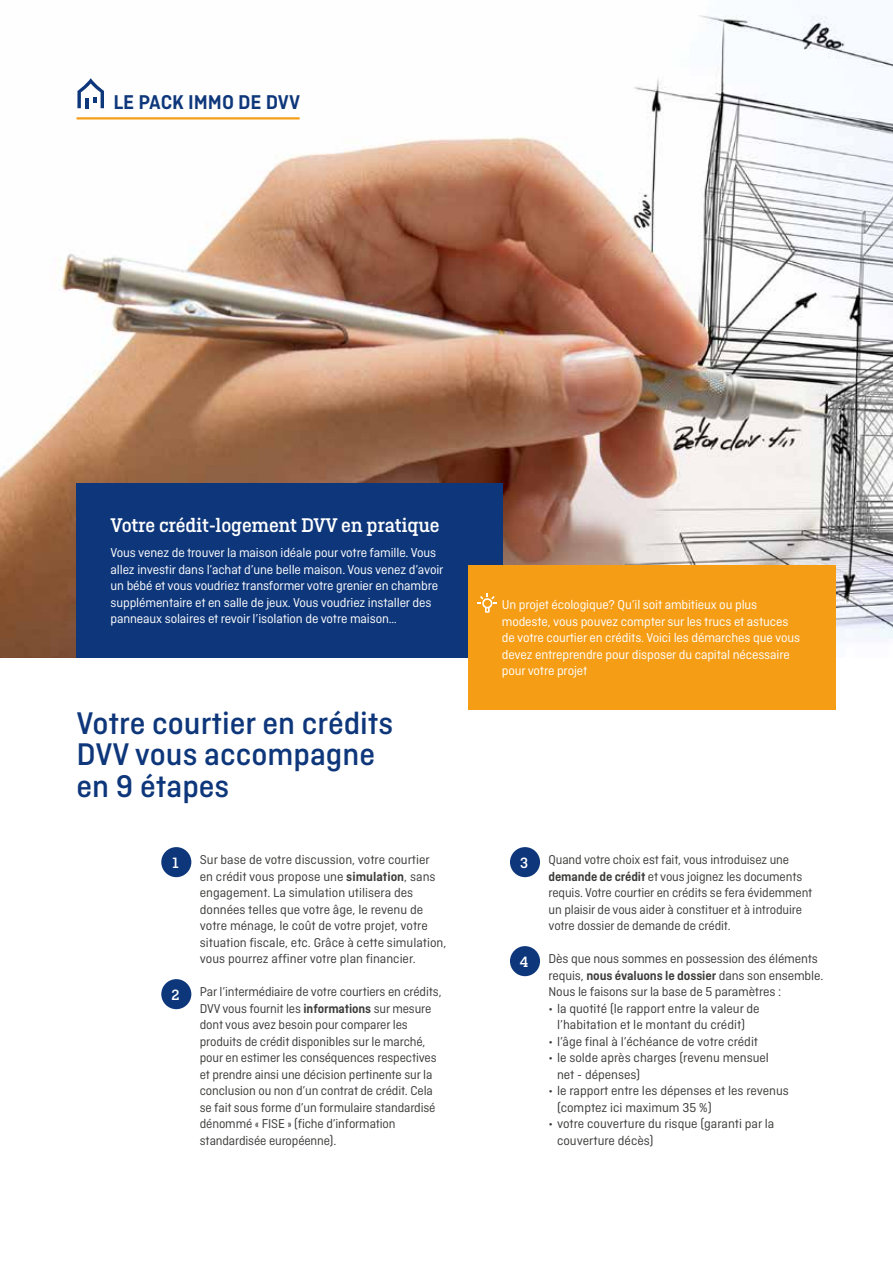
<style>
.page{position:relative;width:893px;height:1263px;background:#fff}
.page>*{position:absolute;margin:0;border:0;box-sizing:border-box;transform-origin:0 0}
.t1{font:500 33px/31.5px "Ciutadella";color:#0e377b}
.t2{font:600 21px "Ciutadella";color:#0e377b}
.t3{font:500 20.85px "Ciutadella Slab";letter-spacing:-.01em;color:#fff}
.t4{font:500 15.75px "Ciutadella Slab";color:#fff}
.t5{font:13.5px/16.5px "Ciutadella";letter-spacing:-.01em;color:#3c3c3b}
.t6{font:13.5px/16.5px "Ciutadella";letter-spacing:-.01em;color:#fff}
.s1{font-weight:600}
</style>
<div class="page">
<img style="left:0;top:15px;width:893px;height:642px">
<div style="left:58px;top:61px;width:260px;height:79px;background:#fff"></div>
<hr style="left:77px;top:117px;width:223px;height:2px;background:#f59d15">
<svg style="left:77px;top:78px;width:27px;height:30px"></svg>
<div style="left:77px;top:483px;width:426px;height:174px;background:#0e377b"></div>
<div style="left:468px;top:565px;width:368px;height:144px;background:#f59d15"></div>
<svg style="left:478px;top:594px;width:19px;height:19px"></svg>
<div style="left:161px;top:847px;width:30px;height:30px;background:#0e377b;border-radius:50%"></div>
<div style="left:161px;top:979px;width:30px;height:30px;background:#0e377b;border-radius:50%"></div>
<div style="left:510px;top:847px;width:30px;height:30px;background:#0e377b;border-radius:50%"></div>
<div style="left:510px;top:946px;width:30px;height:30px;background:#0e377b;border-radius:50%"></div>
<h2 class="t2" style="left:113px;top:90px;width:188px">LE PACK IMMO DE DVV</h2>
<h3 class="t3" style="left:111px;top:514px;width:331px">Votre crédit-logement DVV en pratique</h3>
<p class="t6" style="left:111px;top:545px;width:334px">Vous venez de trouver la maison idéale pour votre famille. Vous allez investir dans l’achat d’une belle maison. Vous venez d’avoir un bébé et vous voudriez transformer votre grenier en chambre supplémentaire et en salle de jeux. Vous voudriez installer des panneaux solaires et revoir l’isolation de votre maison…</p>
<h1 class="t1" style="left:77px;top:707px;width:318px">Votre courtier en crédits<br>DVV vous accompagne en 9 étapes</h1>
<p class="t4" style="left:172px;top:854px;width:8px">1</p>
<p class="t4" style="left:171px;top:986px;width:10px">2</p>
<p class="t5" style="left:200px;top:852px;width:248px">Sur base de votre discussion, votre courtier<br>en crédit vous propose une <span class="s1">simulation</span>, sans engagement. La simulation utilisera des données telles que votre âge, le revenu de votre ménage, le coût de votre projet, votre situation fiscale, etc. Grâce à cette simulation, vous pourrez affiner votre plan financier.</p>
<p class="t5" style="left:200px;top:984px;width:243px">Par l’intermédiaire de votre courtiers en crédits, DVV vous fournit les <span class="s1">informations</span> sur mesure dont vous avez besoin pour comparer les produits de crédit disponibles sur le marché, pour en estimer les conséquences respectives et prendre ainsi une décision pertinente sur la conclusion ou non d’un contrat de crédit. Cela se fait sous forme d’un formulaire standardisé dénommé « FISE » (fiche d’information standardisée européenne).</p>
<p class="t6" style="left:502px;top:596px;width:300px">Un projet écologique? Qu’il soit ambitieux ou plus modeste, vous pouvez compter sur les trucs et astuces de votre courtier en crédits. Voici les démarches que vous devez entreprendre pour disposer du capital nécessaire pour votre projet</p>
<p class="t4" style="left:520px;top:854px;width:10px">3</p>
<p class="t4" style="left:520px;top:953px;width:10px">4</p>
<p class="t5" style="left:549px;top:852px;width:265px">Quand votre choix est fait, vous introduisez une <span class="s1">demande de crédit</span> et vous joignez les documents requis. Votre courtier en crédits se fera évidemment un plaisir de vous aider à constituer et à introduire votre dossier de demande de crédit.</p>
<p class="t5" style="left:549px;top:951px;width:276px">Dès que nous sommes en possession des éléments requis, <span class="s1">nous évaluons le dossier</span> dans son ensemble.<br>Nous le faisons sur la base de 5 paramètres :</p>
<p class="t5" style="left:549px;top:1000px;width:213px;text-align:center">• la quotité (le rapport entre la valeur de l’habitation et le montant du crédit)</p>
<p class="t5" style="left:549px;top:1033px;width:211px">• l’âge final à l’échéance de votre crédit</p>
<p class="t5" style="left:557px;top:1050px;width:213px;text-indent:-9px">• le solde après charges (revenu mensuel net - dépenses)</p>
<p class="t5" style="left:557px;top:1083px;width:233px;text-indent:-9px">• le rapport entre les dépenses et les revenus (comptez ici maximum 35 %)</p>
<p class="t5" style="left:557px;top:1116px;width:219px;text-indent:-9px">• votre couverture du risque (garanti par la couverture décès)</p>
</div>
